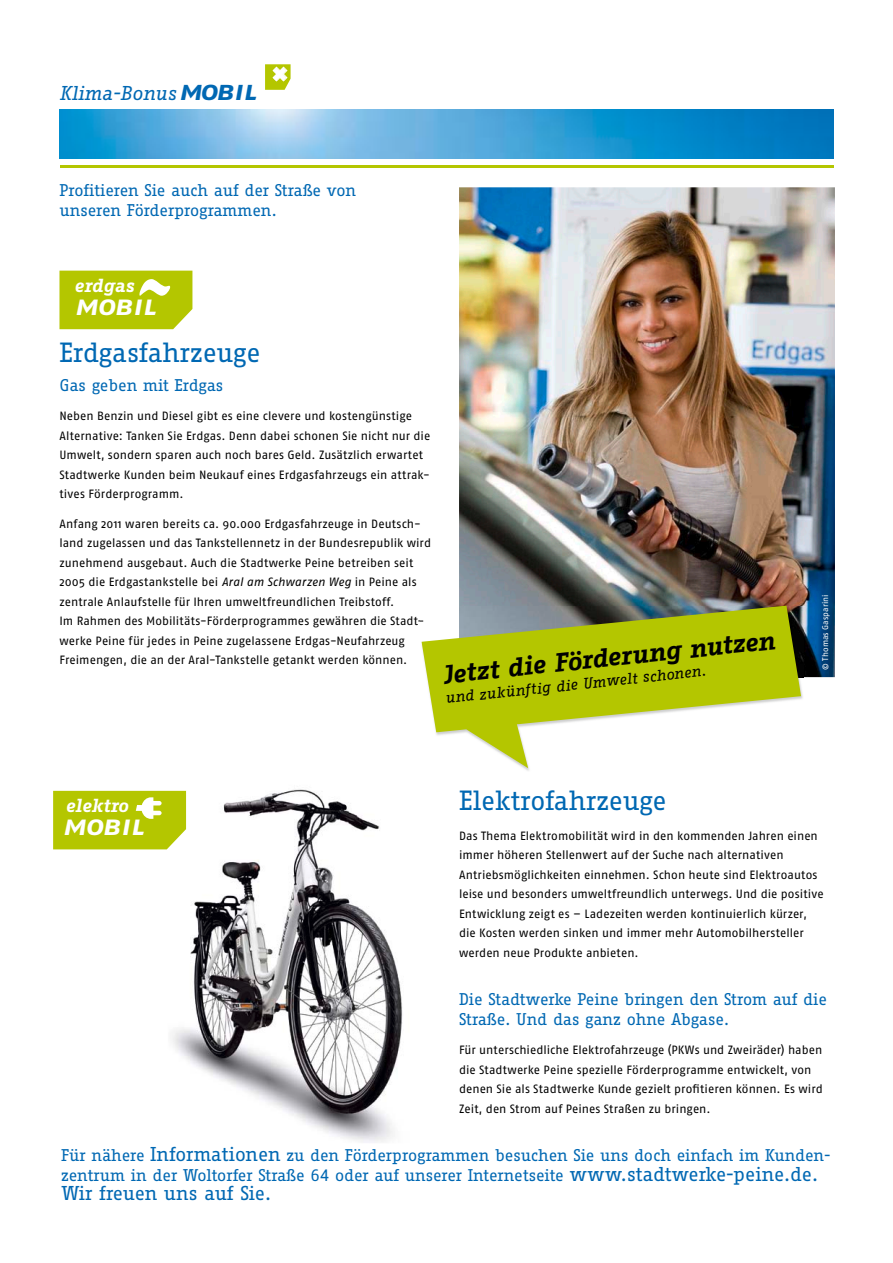
<style>
.page{position:relative;width:893px;height:1263px;background:#fff}
.page>*{position:absolute;margin:0;border:0;box-sizing:border-box;transform-origin:0 0}
.t1{font:27.6px "Fago Ex Bold Italic Caps";letter-spacing:-.035em;color:#fff}
.t2{font:27px "Fago Office Serif";letter-spacing:-.015em;color:#0068b3}
.t3{font:italic 700 25.5px "Fago Office Serif";color:#000}
.t4{font:19.5px "Fago Office Serif";letter-spacing:-.015em;color:#0068b3}
.t5{font:italic 19.5px "Fago Office Serif";color:#0068b3}
.t6{font:italic 700 18.3px "Fago Office Serif";color:#fff}
.t7{font:16.5px/19.5px "Fago Office Serif";letter-spacing:-.01em;color:#0068b3}
.t8{font:italic 15px "Fago Office Serif";color:#000}
.t9{font:12px/19.5px "Fago No";color:#000}
.t10{font:8.25px "Fago No";letter-spacing:.015em;color:#fff}
.s1{font-family:"Fago Ex Bold Italic Caps";font-style:normal;font-size:27px}
.s2{font-style:italic}
.s3{font-size:19.5px}
</style>
<div class="page">
<img style="left:459px;top:187px;width:376px;height:490px">
<svg style="left:59px;top:271px;width:133px;height:58px;background:#b8c910"></svg>
<img style="left:168px;top:789px;width:235px;height:354px">
<svg style="left:53px;top:791px;width:133px;height:58px;background:#b8c910"></svg>
<img style="left:60px;top:109px;width:773px;height:49px">
<svg style="left:422px;top:606px;width:379px;height:162px;fill:#b4c600"></svg>
<hr style="left:60px;top:165px;width:773px;height:3px;background:#b4c600">
<svg style="left:265px;top:64px;width:26px;height:26px"></svg>
<h3 class="t5" style="left:60px;top:82px;width:198px">Klima-Bonus <span class="s1">mobil</span></h3>
<h3 class="t7" style="left:60px;top:181px;width:298px">Profitieren Sie auch auf der Straße von unseren Förderprogrammen.</h3>
<h3 class="t6" style="left:74px;top:275px;width:61px">erdgas</h3>
<h1 class="t1" style="left:74px;top:289px;width:83px">mobil</h1>
<h2 class="t2" style="left:60px;top:338px;width:203px">Erdgasfahrzeuge</h2>
<h3 class="t7" style="left:60px;top:376px;width:165px">Gas geben mit Erdgas</h3>
<p class="t9" style="left:60px;top:406px;width:372px">Neben Benzin und Diesel gibt es eine clevere und kostengünstige Alternative: Tanken Sie Erdgas. Denn dabei schonen Sie nicht nur die Umwelt, sondern sparen auch noch bares Geld. Zusätzlich erwartet Stadtwerke Kunden beim Neukauf eines Erdgasfahrzeugs ein attrak&shy;tives Förderprogramm.</p>
<p class="t9" style="left:60px;top:513px;width:373px">Anfang 2011 waren bereits ca. 90.000 Erdgasfahrzeuge in Deutsch&shy;land zugelassen und das Tankstellennetz in der Bundesrepublik wird zunehmend ausgebaut. Auch die Stadtwerke Peine betreiben seit 2005 die Erdgastankstelle bei <span class="s2">Aral am Schwarzen Weg</span> in Peine als zentrale Anlaufstelle für Ihren umweltfreundlichen Treibstoff.<br>Im Rahmen des Mobilitäts-Förderprogrammes gewähren die Stadt&shy;werke Peine für jedes in Peine zugelassene Erdgas-Neufahrzeug<br>Frei mengen, die an der Aral-Tankstelle getankt werden können.</p>
<h3 class="t3" style="left:441px;top:661px;width:335px;rotate:-6deg">Jetzt die Förderung nutzen</h3>
<p class="t8" style="left:444px;top:690px;width:264px;rotate:-6deg">und zukünftig die Umwelt schonen.</p>
<p class="t10" style="left:821px;top:670px;width:77px;rotate:-90deg">© Thomas Gasparini</p>
<h3 class="t6" style="left:65px;top:795px;width:64px">elektro</h3>
<h1 class="t1" style="left:62px;top:809px;width:83px">mobil</h1>
<h2 class="t2" style="left:459px;top:786px;width:209px">Elektrofahrzeuge</h2>
<p class="t9" style="left:459px;top:825px;width:366px">Das Thema Elektromobilität wird in den kommenden Jahren einen immer höheren Stellenwert auf der Suche nach alternativen Antriebs möglichkeiten einnehmen. Schon heute sind Elektroautos leise und besonders umweltfreundlich unterwegs. Und die positive Entwicklung zeigt es – Ladezeiten werden kontinuierlich kürzer, die Kosten werden sinken und immer mehr Automobilhersteller werden neue Produkte anbieten.</p>
<h3 class="t7" style="left:459px;top:990px;width:370px">Die Stadtwerke Peine bringen den Strom auf die<br>Straße. Und das ganz ohne Abgase.</h3>
<p class="t9" style="left:459px;top:1040px;width:365px">Für unterschiedliche Elektrofahrzeuge (PKWs und Zweiräder) haben die Stadtwerke Peine spezielle Förderprogramme entwickelt, von denen Sie als Stadtwerke Kunde gezielt profitieren können. Es wird Zeit, den Strom auf Peines Straßen zu bringen.</p>
<h3 class="t7" style="left:61px;top:1146px;width:771px">Für nähere <span class="s3">Informationen</span> zu den Förderprogrammen besuchen Sie uns doch einfach im Kunden&shy;zentrum in der Woltorfer Straße 64 oder auf unserer Internetseite <span class="s3">www.stadtwerke-peine.de.</span></h3>
<h3 class="t4" style="left:61px;top:1183px;width:212px">Wir freuen uns auf Sie.</h3>
</div>
